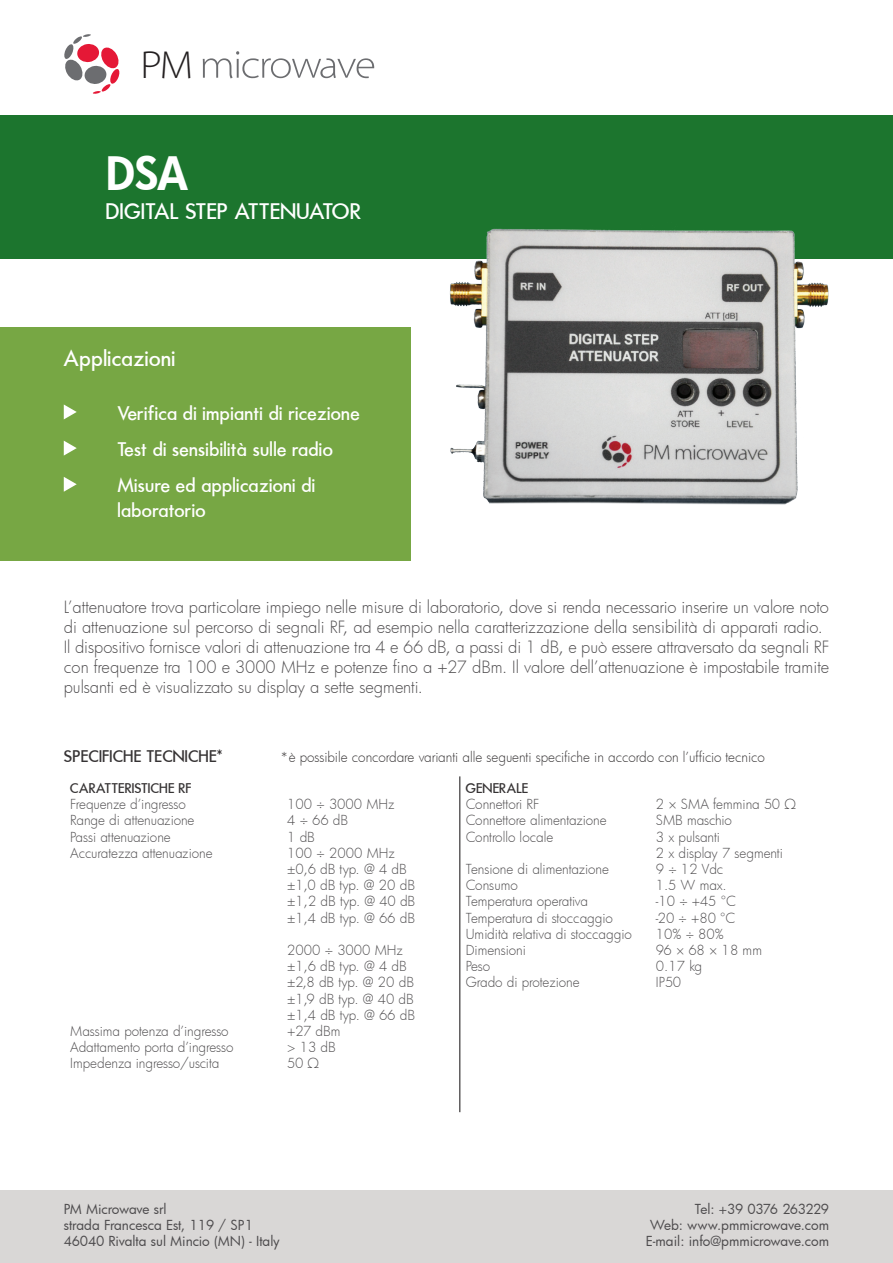
<style>
.page{position:relative;width:893px;height:1263px;background:#fff}
.page>*{position:absolute;margin:0;border:0;box-sizing:border-box;transform-origin:0 0}
.t1{font:800 45px "Futura";color:#fff}
.t2{font:39.15px "Santana";color:#231f20}
.t3{font:500 24px "Futura";letter-spacing:.05em;color:#fff}
.t4{font:500 21px/25.2px "Futura";letter-spacing:.05em;color:#fff}
.t5{font:500 18px "Futura";letter-spacing:.05em;color:#363334}
.t6{font:300 16.5px/19.8px "Futura";letter-spacing:-.005em;color:#4d4b4d}
.t7{font:500 15px "Futura";letter-spacing:.05em;color:#363334}
.t8{font:300 13.5px "Futura";letter-spacing:-.005em;color:#4d4b4d}
.t9{font:13.5px "Futura";letter-spacing:-.015em;color:#4d4b4d}
.t10{font:300 13.5px "Futura";color:#363334}
.t11{font:13.5px "Futura";letter-spacing:-.045em;color:#4d4b4d}
</style>
<div class="page">
<div style="left:0;top:116px;width:893px;height:143px;background:#1c752e"></div>
<div style="left:0;top:327px;width:410px;height:234px;background:#77a744"></div>
<svg style="left:64px;top:404px;width:13px;height:15px"></svg>
<svg style="left:64px;top:441px;width:13px;height:15px"></svg>
<svg style="left:64px;top:477px;width:13px;height:15px"></svg>
<svg style="left:203px;top:51px;width:171px;height:27px"></svg>
<svg style="left:64px;top:34px;width:56px;height:60px"></svg>
<div style="left:0;top:1191px;width:893px;height:72px;background:#d9d7d6"></div>
<hr style="left:459px;top:776px;width:1px;height:336px;background:#605e5f">
<img style="left:450px;top:228px;width:379px;height:277px">
<p class="t2" style="left:141px;top:45px;width:54px">PM</p>
<p class="t1" style="left:106px;top:143px;width:83px">DSA</p>
<p class="t3" style="left:106px;top:199px;width:256px">DIGITAL STEP ATTENUATOR</p>
<p class="t3" style="left:64px;top:346px;width:113px">Applicazioni</p>
<p class="t4" style="left:118px;top:401px;width:243px">Verifica di impianti di ricezione</p>
<p class="t4" style="left:118px;top:437px;width:216px">Test di sensibilità sulle radio</p>
<p class="t4" style="left:118px;top:473px;width:199px">Misure ed applicazioni di laboratorio</p>
<p class="t6" style="left:64px;top:597px;width:767px">L’attenuatore trova particolare impiego nelle misure di laboratorio, dove si renda necessario inserire un valore noto di attenuazione sul percorso di segnali RF, ad esempio nella caratterizzazione della sensibilità di apparati radio.</p>
<p class="t6" style="left:64px;top:637px;width:767px;text-align:justify">Il dispositivo fornisce valori di attenuazione tra 4 e 66 dB, a passi di 1 dB, e può essere attraversato da segnali RF con frequenze tra 100 e 3000 MHz e potenze fino a +27 dBm. Il valore dell’attenuazione è impostabile tramite pulsanti ed è visualizzato su display a sette segmenti.</p>
<p class="t5" style="left:64px;top:747px;width:159px">SPECIFICHE TECNICHE*</p>
<p class="t10" style="left:280px;top:748px;width:486px">*è possibile concordare varianti alle seguenti specifiche in accordo con l’ufficio tecnico</p>
<p class="t7" style="left:70px;top:780px;width:123px">CARATTERISTICHE RF</p>
<p class="t8" style="left:70px;top:795px;width:117px">Frequenze d’ingresso</p>
<p class="t8" style="left:70px;top:811px;width:126px">Range di attenuazione</p>
<p class="t8" style="left:70px;top:827px;width:102px">Passi attenuazione</p>
<p class="t8" style="left:70px;top:844px;width:144px">Accuratezza attenuazione</p>
<p class="t7" style="left:466px;top:780px;width:64px">GENERALE</p>
<p class="t8" style="left:466px;top:795px;width:75px">Connettori RF</p>
<p class="t8" style="left:466px;top:811px;width:142px">Connettore alimentazione</p>
<p class="t8" style="left:466px;top:827px;width:89px">Controllo locale</p>
<p class="t8" style="left:466px;top:860px;width:145px">Tensione di alimentazione</p>
<p class="t8" style="left:466px;top:876px;width:54px">Consumo</p>
<p class="t8" style="left:466px;top:892px;width:124px">Temperatura operativa</p>
<p class="t8" style="left:466px;top:908px;width:149px">Temperatura di stoccaggio</p>
<p class="t8" style="left:466px;top:925px;width:167px">Umidità relativa di stoccaggio</p>
<p class="t8" style="left:466px;top:941px;width:62px">Dimensioni</p>
<p class="t8" style="left:466px;top:957px;width:26px">Peso</p>
<p class="t8" style="left:466px;top:973px;width:115px">Grado di protezione</p>
<p class="t8" style="left:656px;top:795px;width:142px">2 × SMA femmina 50 Ω</p>
<p class="t8" style="left:656px;top:811px;width:78px">SMB maschio</p>
<p class="t8" style="left:656px;top:827px;width:66px">3 x pulsanti</p>
<p class="t8" style="left:656px;top:844px;width:129px">2 x display 7 segmenti</p>
<p class="t8" style="left:656px;top:860px;width:69px">9 ÷ 12 Vdc</p>
<p class="t8" style="left:656px;top:876px;width:72px">1.5 W max.</p>
<p class="t8" style="left:656px;top:892px;width:82px">-10 ÷ +45 °C</p>
<p class="t8" style="left:656px;top:908px;width:81px">-20 ÷ +80 °C</p>
<p class="t8" style="left:656px;top:925px;width:69px">10% ÷ 80%</p>
<p class="t8" style="left:656px;top:941px;width:108px">96 × 68 × 18 mm</p>
<p class="t8" style="left:656px;top:957px;width:48px">0.17 kg</p>
<p class="t8" style="left:656px;top:973px;width:27px">IP50</p>
<p class="t8" style="left:287px;top:795px;width:109px">100 ÷ 3000 MHz</p>
<p class="t8" style="left:287px;top:811px;width:62px">4 ÷ 66 dB</p>
<p class="t8" style="left:287px;top:827px;width:29px">1 dB</p>
<p class="t8" style="left:287px;top:844px;width:109px">100 ÷ 2000 MHz</p>
<p class="t8" style="left:287px;top:860px;width:121px">±0,6 dB typ. @ 4 dB</p>
<p class="t8" style="left:287px;top:876px;width:129px">±1,0 dB typ. @ 20 dB</p>
<p class="t8" style="left:287px;top:892px;width:130px">±1,2 dB typ. @ 40 dB</p>
<p class="t8" style="left:287px;top:908px;width:129px">±1,4 dB typ. @ 66 dB</p>
<p class="t8" style="left:287px;top:941px;width:117px">2000 ÷ 3000 MHz</p>
<p class="t8" style="left:287px;top:957px;width:121px">±1,6 dB typ. @ 4 dB</p>
<p class="t8" style="left:287px;top:973px;width:128px">±2,8 dB typ. @ 20 dB</p>
<p class="t8" style="left:287px;top:989px;width:128px">±1,9 dB typ. @ 40 dB</p>
<p class="t8" style="left:287px;top:1006px;width:129px">±1,4 dB typ. @ 66 dB</p>
<p class="t8" style="left:287px;top:1022px;width:55px">+27 dBm</p>
<p class="t8" style="left:287px;top:1038px;width:50px">&gt; 13 dB</p>
<p class="t8" style="left:287px;top:1054px;width:33px">50 Ω</p>
<p class="t8" style="left:70px;top:1022px;width:160px">Massima potenza d’ingresso</p>
<p class="t8" style="left:70px;top:1038px;width:165px">Adattamento porta d’ingresso</p>
<p class="t8" style="left:70px;top:1054px;width:150px">Impedenza ingresso/uscita</p>
<p class="t9" style="left:64px;top:1199px;width:104px">PM Microwave srl</p>
<p class="t9" style="left:64px;top:1216px;width:191px">strada Francesca Est, 119 / SP1</p>
<p class="t9" style="left:64px;top:1232px;width:218px">46040 Rivalta sul Mincio (MN) - Italy</p>
<p class="t11" style="left:695px;top:1199px;width:136px">Tel: +39 0376 263229</p>
<p class="t9" style="left:650px;top:1216px;width:181px">Web: www.pmmicrowave.com</p>
<p class="t9" style="left:646px;top:1232px;width:185px">E-mail: info@pmmicrowave.com</p>
</div>
